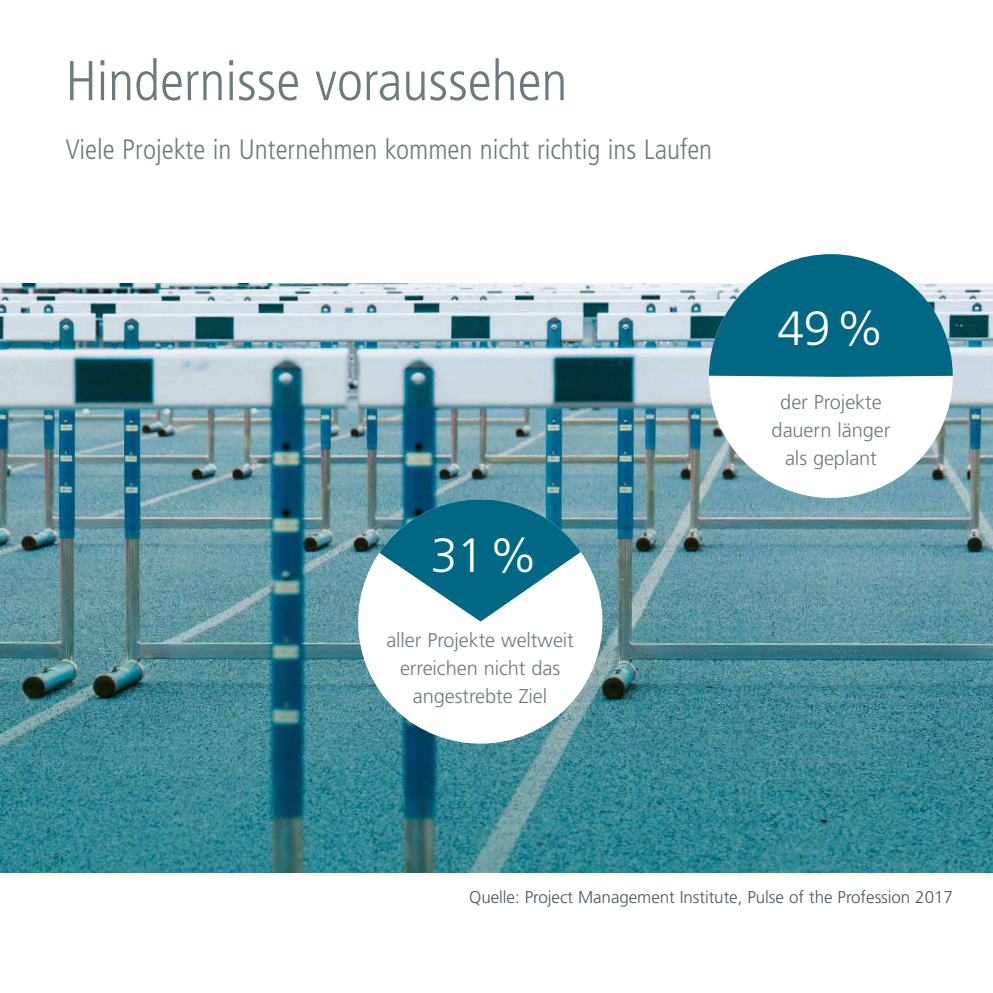
<style>
.page{position:relative;width:993px;height:993px;background:#fff}
.page>*{position:absolute;margin:0;border:0;box-sizing:border-box;transform-origin:0 0}
.t1{font:300 condensed 56px "Frutiger";color:#6c7c7e}
.t2{font:300 48px "Frutiger";color:#fff}
.t3{font:300 condensed 28px "Frutiger";color:#6c7c7e}
.t4{font:300 20px/28px "Frutiger";letter-spacing:-.005em;color:#6c7c7e;text-align:center}
.t5{font:300 17px "Frutiger";letter-spacing:-.005em;color:#49585a}
</style>
<div class="page">
<img style="left:0;top:283px;width:992px;height:589px">
<svg style="left:341px;top:482px;width:278px;height:278px"></svg>
<svg style="left:379px;top:482px;width:201px;height:139px"></svg>
<div style="left:708px;top:253px;width:245px;height:245px;background:#fff;border-radius:50%"></div>
<svg style="left:708px;top:254px;width:244px;height:123px;background:#32859b"></svg>
<h1 class="t1" style="left:66px;top:49px;width:503px">Hindernisse voraussehen</h1>
<h3 class="t3" style="left:66px;top:134px;width:648px">Viele Projekte in Unternehmen kommen nicht richtig ins Laufen</h3>
<h2 class="t2" style="left:430px;top:528px;width:108px">31%</h2>
<p class="t4" style="left:386px;top:625px;width:189px">aller Projekte weltweit erreichen nicht das angestrebte Ziel</p>
<h2 class="t2" style="left:777px;top:301px;width:108px">49%</h2>
<p class="t4" style="left:771px;top:387px;width:120px">der Projekte dauern länger als geplant</p>
<p class="t5" style="left:469px;top:887px;width:485px">Quelle: Project Management Institute, Pulse of the Profession 2017</p>
</div>
